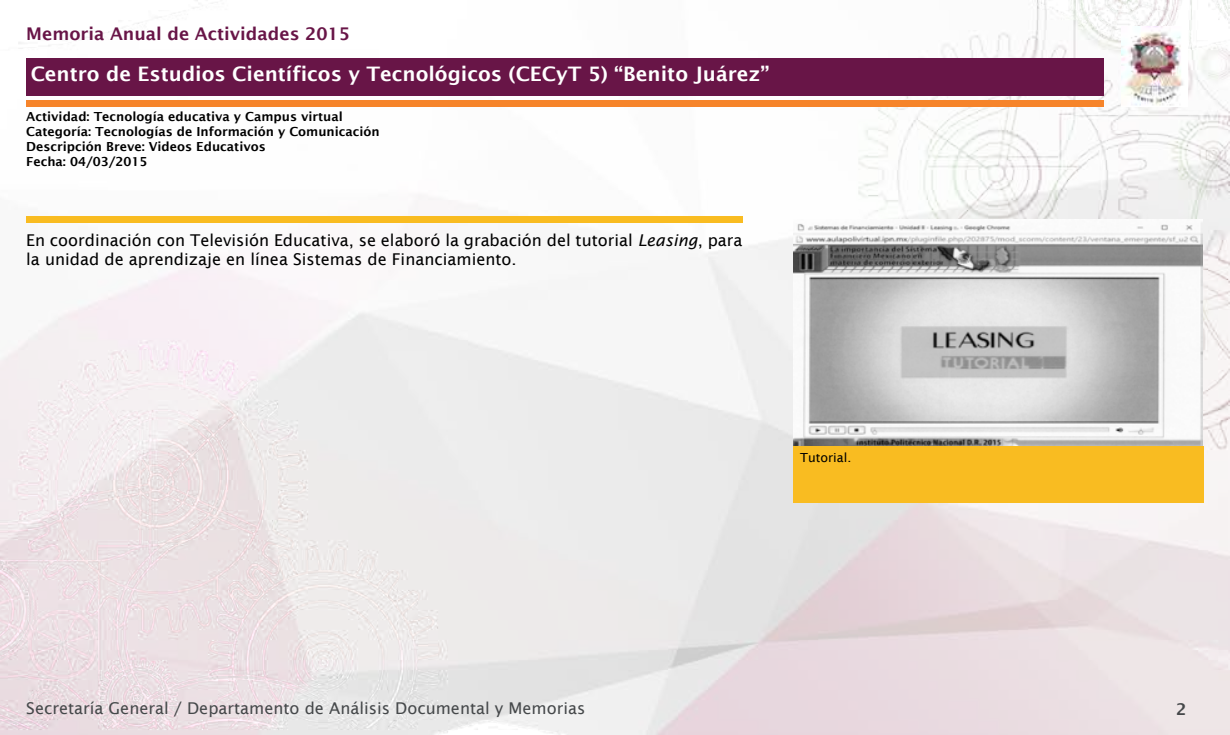
<style>
.page{position:relative;width:1230px;height:735px;background:#fff}
.page>*{position:absolute;margin:0;border:0;box-sizing:border-box;transform-origin:0 0}
.t1{font:600 20px "Lucida Sans";color:#fff}
.t2{font:600 17.5px "Lucida Sans";color:#681547}
.t3{font:16.25px/19.5px "Lucida Sans";color:#000}
.t4{font:16.25px "Lucida Sans";color:#45484a}
.t5{font:600 16.25px "Lucida Sans";color:#45484a}
.t6{font:600 12.5px/15px "Lucida Sans";color:#000}
.t7{font:12.5px "Lucida Sans";color:#000}
.s1{font-style:italic}
</style>
<div class="page">
<img style="left:0;top:0;width:1230px;height:735px">
<div style="left:26px;top:58px;width:1078px;height:38px;background:#681547"></div>
<div style="left:26px;top:216px;width:716px;height:7px;background:#f9bc21"></div>
<div style="left:26px;top:100px;width:1078px;height:6px;background:#f6842a"></div>
<img style="left:1121px;top:26px;width:67px;height:80px">
<div style="left:793px;top:446px;width:411px;height:56px;background:#f9bc21"></div>
<img style="left:793px;top:220px;width:410px;height:226px">
<h2 class="t2" style="left:26px;top:24px;width:325px">Memoria Anual de Actividades 2015</h2>
<h1 class="t1" style="left:31px;top:63px;width:740px">Centro de Estudios Científicos y Tecnológicos (CECyT 5) “Benito Juárez”</h1>
<p class="t6" style="left:26px;top:109px;width:355px">Actividad: Tecnología educativa y Campus virtual Categoría: Tecnologías de Información y Comunicación Descripción Breve: Videos Educativos<br>Fecha: 04/03/2015</p>
<h3 class="t3" style="left:26px;top:230px;width:718px">En coordinación con Televisión Educativa, se elaboró la grabación del tutorial <span class="s1">Leasing</span>, para la unidad de aprendizaje en línea Sistemas de Financiamiento.</h3>
<p class="t7" style="left:800px;top:450px;width:53px">Tutorial.</p>
<h3 class="t4" style="left:26px;top:699px;width:561px">Secretaría General / Departamento de Análisis Documental y Memorias</h3>
<h3 class="t5" style="left:1176px;top:700px;width:12px">2</h3>
</div>
